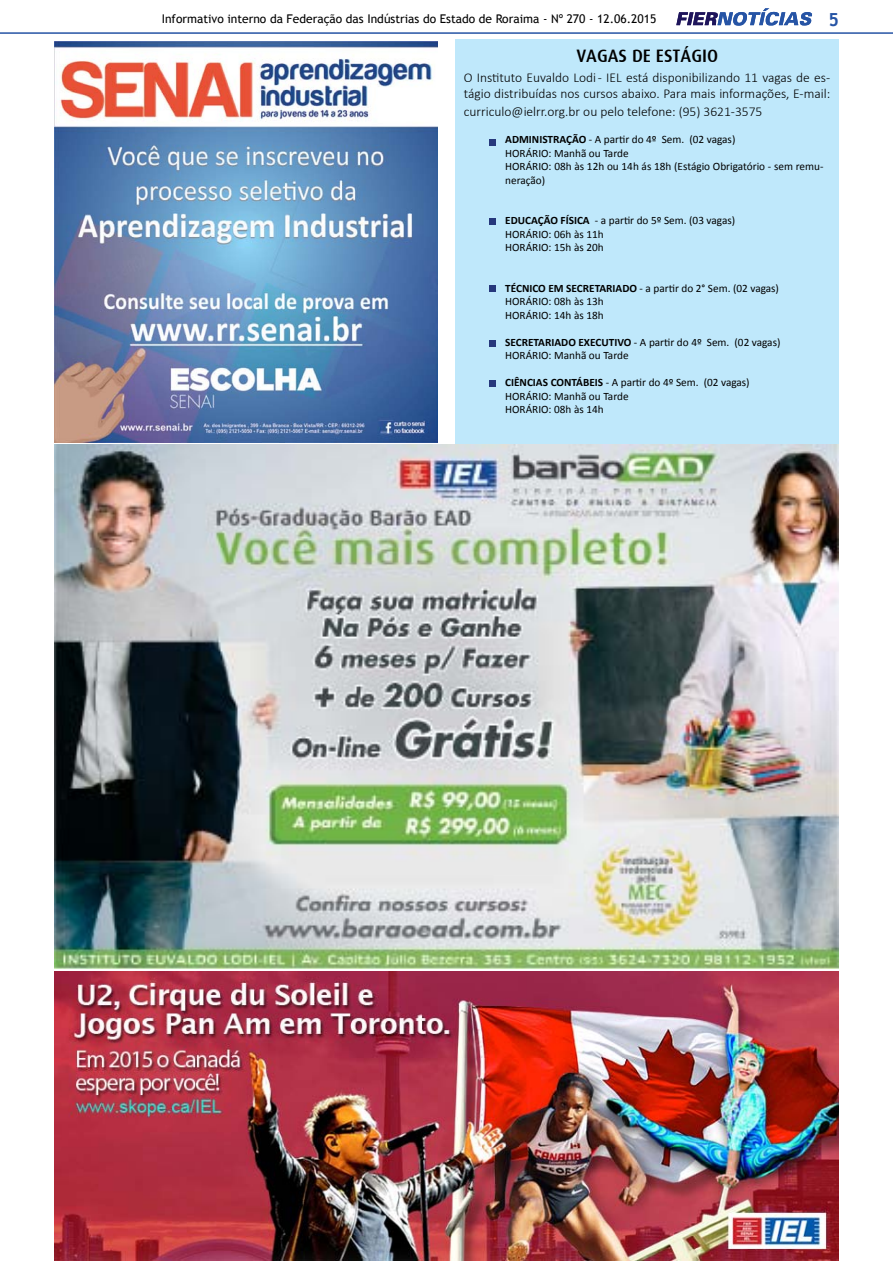
<style>
.page{position:relative;width:893px;height:1263px;background:#fff}
.page>*{position:absolute;margin:0;border:0;box-sizing:border-box;transform-origin:0 0}
.t1{font:500 18px "Dax";color:#000}
.t2{font:700 18px "Trebuchet MS";color:#2654a5}
.t3{font:300 13.5px/16.2px "Calibri";color:#000}
.t4{font:12px "Trebuchet MS";color:#000}
.t5{font:11.25px/13.5px "Calibri";color:#000}
.s1{font-weight:700}
</style>
<div class="page">
<svg style="left:676px;top:8px;width:136px;height:18px"></svg>
<hr style="left:0;top:32px;width:893px;height:2px;background:#2654a5">
<img style="left:55px;top:444px;width:784px;height:524px">
<img style="left:54px;top:972px;width:785px;height:288px">
<img style="left:54px;top:42px;width:383px;height:401px">
<div style="left:455px;top:39px;width:384px;height:405px;background:#bfe8fb"></div>
<svg style="left:489px;top:139px;width:6px;height:6px"></svg>
<svg style="left:489px;top:218px;width:6px;height:6px"></svg>
<svg style="left:489px;top:285px;width:6px;height:6px"></svg>
<div style="left:489px;top:340px;width:6px;height:7px;background:#26387c"></div>
<svg style="left:489px;top:381px;width:6px;height:6px"></svg>
<p class="t4" style="left:162px;top:11px;width:496px">Informativo interno da Federação das Indústrias do Estado de Roraima - Nº 270 - 12.06.2015</p>
<h1 class="t2" style="left:828px;top:8px;width:12px">5</h1>
<h1 class="t1" style="left:576px;top:45px;width:143px">VAGAS DE ESTÁGIO</h1>
<p class="t3" style="left:464px;top:69px;width:368px">O Instituto Euvaldo Lodi - IEL está disponibilizando 11 vagas de es&shy;tágio distribuídas nos cursos abaixo. Para mais informações, E-mail:</p>
<p class="t3" style="left:464px;top:104px;width:300px">curriculo@ielrr.org.br ou pelo telefone: (95) 3621-3575</p>
<p class="t5" style="left:505px;top:132px;width:320px"><span class="s1">ADMINISTRAÇÃO</span> - A partir do 4º Sem. (02 vagas)<br>HORÁRIO: Manhã ou Tarde<br>HORÁRIO: 08h às 12h ou 14h ás 18h (Estágio Obrigatório - sem remu&shy;neração)</p>
<p class="t5" style="left:505px;top:213px;width:232px"><span class="s1">EDUCAÇÃO FÍSICA</span> - a partir do 5º Sem. (03 vagas)<br>HORÁRIO: 06h às 11h<br>HORÁRIO: 15h às 20h</p>
<p class="t5" style="left:505px;top:281px;width:275px"><span class="s1">TÉCNICO EM SECRETARIADO</span> - a partir do 2° Sem. (02 vagas)<br>HORÁRIO: 08h às 13h<br>HORÁRIO: 14h às 18h</p>
<p class="t5" style="left:505px;top:335px;width:277px"><span class="s1">SECRETARIADO EXECUTIVO</span> - A partir do 4º Sem. (02 vagas)<br>HORÁRIO: Manhã ou Tarde</p>
<p class="t5" style="left:505px;top:375px;width:246px"><span class="s1">CIÊNCIAS CONTÁBEIS</span> - A partir do 4º Sem. (02 vagas)<br>HORÁRIO: Manhã ou Tarde<br>HORÁRIO: 08h às 14h</p>
</div>
